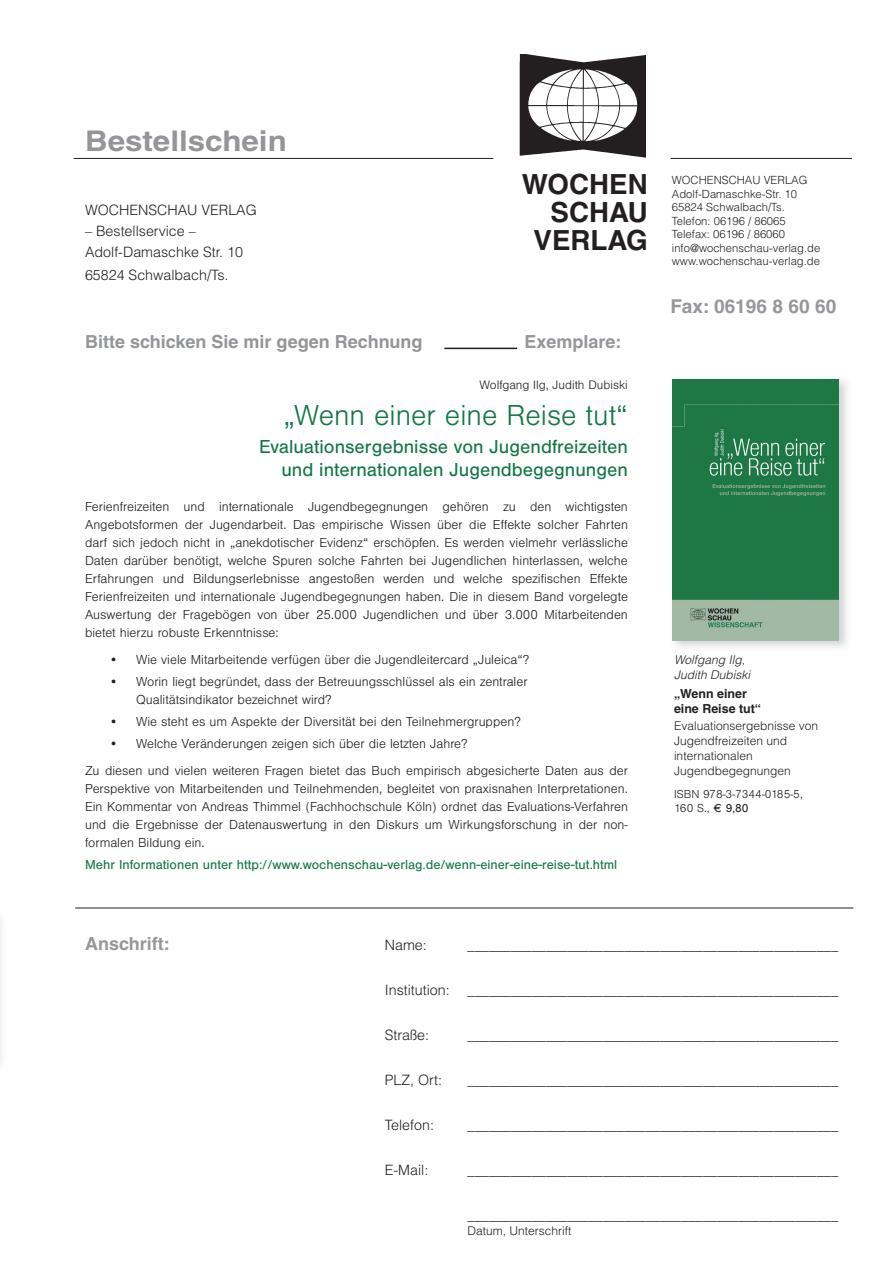
<style>
.page{position:relative;width:893px;height:1263px;background:#fff}
.page>*{position:absolute;margin:0;border:0;box-sizing:border-box;transform-origin:0 0}
.t1{font:300 30px "Sans";color:#127844}
.t2{font:700 28.5px "Helvetica";color:#939598;scale:1.1 1}
.t3{font:700 27.75px/27.8px "Helvetica";color:#231f20;text-align:right}
.t4{font:19.5px/23.4px "Sans";color:#127844;text-align:right}
.t5{font:700 19.05px "Helvetica";color:#95979a}
.t6{font:700 18px "Helvetica";color:#939598}
.t7{font:700 18px "Helvetica";color:#95979a}
.t8{font:extra-condensed 14.25px "Helvetica";color:#231f20}
.t9{font:300 14.25px/21px "Helvetica";color:#231f20}
.t10{font:300 13.5px/18px "Sans";color:#231f20;text-align:justify}
.t11{font:13.5px "Sans";color:#127844}
.t12{font:300 12.75px "Sans";color:#231f20}
.t13{font:700 12.45px/15px "Helvetica";color:#231f20}
.t14{font:300 12px/15px "Helvetica";color:#231f20}
.t15{font:300 12px/14.4px "Sans";color:#231f20}
.t16{font:italic 300 12px/14.4px "Helvetica";color:#231f20}
.t17{font:300 11.25px/13.5px "Helvetica";color:#231f20}
.s1{font-weight:400}
</style>
<div class="page">
<img style="left:0;top:919px;width:1px;height:145px">
<img style="left:519px;top:54px;width:126px;height:104px">
<hr style="left:74px;top:158px;width:419px;height:1px;background:#231f20">
<hr style="left:671px;top:158px;width:181px;height:1px;background:#231f20">
<hr style="left:75px;top:908px;width:778px;height:1px;background:#231f20">
<img style="left:672px;top:379px;width:176px;height:269px">
<img style="left:673px;top:379px;width:166px;height:261px">
<hr style="left:444px;top:348px;width:73px;height:1px;background:#231f20">
<h2 class="t2" style="left:85px;top:123px;width:185px">Bestellschein</h2>
<p class="t9" style="left:85px;top:199px;width:173px">WOCHENSCHAU VERLAG</p>
<p class="t9" style="left:85px;top:220px;width:159px">– Bestellservice –<br>Adolf-Damaschke Str. 10</p>
<p class="t9" style="left:85px;top:264px;width:145px">65824 Schwalbach/Ts.</p>
<h3 class="t6" style="left:85px;top:331px;width:339px">Bitte schicken Sie mir gegen Rechnung</h3>
<h3 class="t3" style="left:522px;top:170px;width:127px">WOCHEN<br>SCHAU<br>VERLAG</h3>
<h3 class="t7" style="left:524px;top:331px;width:98px">Exemplare:</h3>
<p class="t12" style="left:479px;top:378px;width:150px">Wolfgang Ilg, Judith Dubiski</p>
<h1 class="t1" style="left:284px;top:399px;width:346px">„Wenn einer eine Reise tut“</h1>
<h3 class="t4" style="left:259px;top:435px;width:370px">Evaluationsergebnisse von Jugendfreizeiten und internationalen Jugendbegegnungen</h3>
<p class="t10" style="left:85px;top:498px;width:544px">Ferienfreizeiten und internationale Jugendbegegnungen gehören zu den wichtigsten Angebotsformen der Jugendarbeit. Das empirische Wissen über die Effekte solcher Fahrten darf sich jedoch nicht in „anekdotischer Evidenz“ erschöpfen. Es werden vielmehr verlässliche Daten darüber benötigt, welche Spuren solche Fahrten bei Jugendlichen hinterlassen, welche Erfahrungen und Bildungserlebnisse angestoßen werden und welche spezifischen Effekte Ferienfreizeiten und internationale Jugendbegegnungen haben. Die in diesem Band vorgelegte Auswertung der Fragebögen von über 25.000 Jugendlichen und über 3.000 Mitarbeitenden bietet hierzu robuste Erkenntnisse:</p>
<p class="t10" style="left:109px;top:651px;width:421px">• Wie viele Mitarbeitende verfügen über die Jugendleitercard „Juleica“?</p>
<p class="t10" style="left:136px;top:673px;width:393px;text-indent:-27px">• Worin liegt begründet, dass der Betreuungsschlüssel als ein zentraler<br>Qualitätsindikator bezeichnet wird?</p>
<p class="t10" style="left:109px;top:713px;width:413px">• Wie steht es um Aspekte der Diversität bei den Teilnehmergruppen?</p>
<p class="t10" style="left:85px;top:731px;width:544px;line-height:26.5px;text-indent:24px">• Welche Veränderungen zeigen sich über die letzten Jahre?<br>Zu diesen und vielen weiteren Fragen bietet das Buch empirisch abgesicherte Daten aus der</p>
<p class="t10" style="left:85px;top:780px;width:544px">Perspektive von Mitarbeitenden und Teilnehmenden, begleitet von praxisnahen Interpretationen.<br>Ein Kommentar von Andreas Thimmel (Fachhochschule Köln) ordnet das Evaluations-Verfahren und die Ergebnisse der Datenauswertung in den Diskurs um Wirkungsforschung in der non&shy;formalen Bildung ein.</p>
<p class="t11" style="left:85px;top:857px;width:534px">Mehr Informationen unter http://www.wochenschau-verlag.de/wenn-einer-eine-reise-tut.html</p>
<p class="t17" style="left:672px;top:173px;width:150px">WOCHENSCHAU VERLAG<br>Adolf-Damaschke-Str. 10<br>65824 Schwalbach/Ts.<br>Telefon: 06196 / 86065<br>Telefax: 06196 / 86060 info@wochenschau-verlag.de www.wochenschau-verlag.de</p>
<h3 class="t5" style="left:671px;top:295px;width:167px">Fax: 06196 8 60 60</h3>
<p class="t16" style="left:674px;top:652px;width:78px">Wolfgang Ilg,<br>Judith Dubiski</p>
<p class="t13" style="left:674px;top:686px;width:89px">„Wenn einer eine Reise tut“</p>
<p class="t14" style="left:674px;top:718px;width:146px">Evaluationsergebnisse von<br>Jugendfreizeiten und internationalen<br>Jugendbegegnungen</p>
<p class="t15" style="left:674px;top:787px;width:130px">ISBN 978-3-7344-0185-5,<br>160 S., <span class="s1">¤ 9,80</span></p>
<h3 class="t7" style="left:85px;top:932px;width:86px">Anschrift:</h3>
<p class="t9" style="left:385px;top:934px;width:43px">Name:</p>
<p class="t9" style="left:385px;top:979px;width:66px">Institution:</p>
<p class="t9" style="left:385px;top:1024px;width:46px">Straße:</p>
<p class="t9" style="left:385px;top:1069px;width:59px">PLZ, Ort:</p>
<p class="t9" style="left:385px;top:1114px;width:51px">Telefon:</p>
<p class="t9" style="left:385px;top:1159px;width:45px">E-Mail:</p>
<p class="t8" style="left:468px;top:936px;width:372px">____________________________________________________</p>
<p class="t8" style="left:468px;top:981px;width:372px">____________________________________________________</p>
<p class="t8" style="left:468px;top:1026px;width:372px">____________________________________________________</p>
<p class="t8" style="left:468px;top:1071px;width:372px">____________________________________________________</p>
<p class="t8" style="left:468px;top:1116px;width:372px">____________________________________________________</p>
<p class="t8" style="left:468px;top:1161px;width:372px">____________________________________________________</p>
<p class="t8" style="left:468px;top:1206px;width:372px">____________________________________________________</p>
<p class="t14" style="left:468px;top:1223px;width:106px">Datum, Unterschrift</p>
</div>
